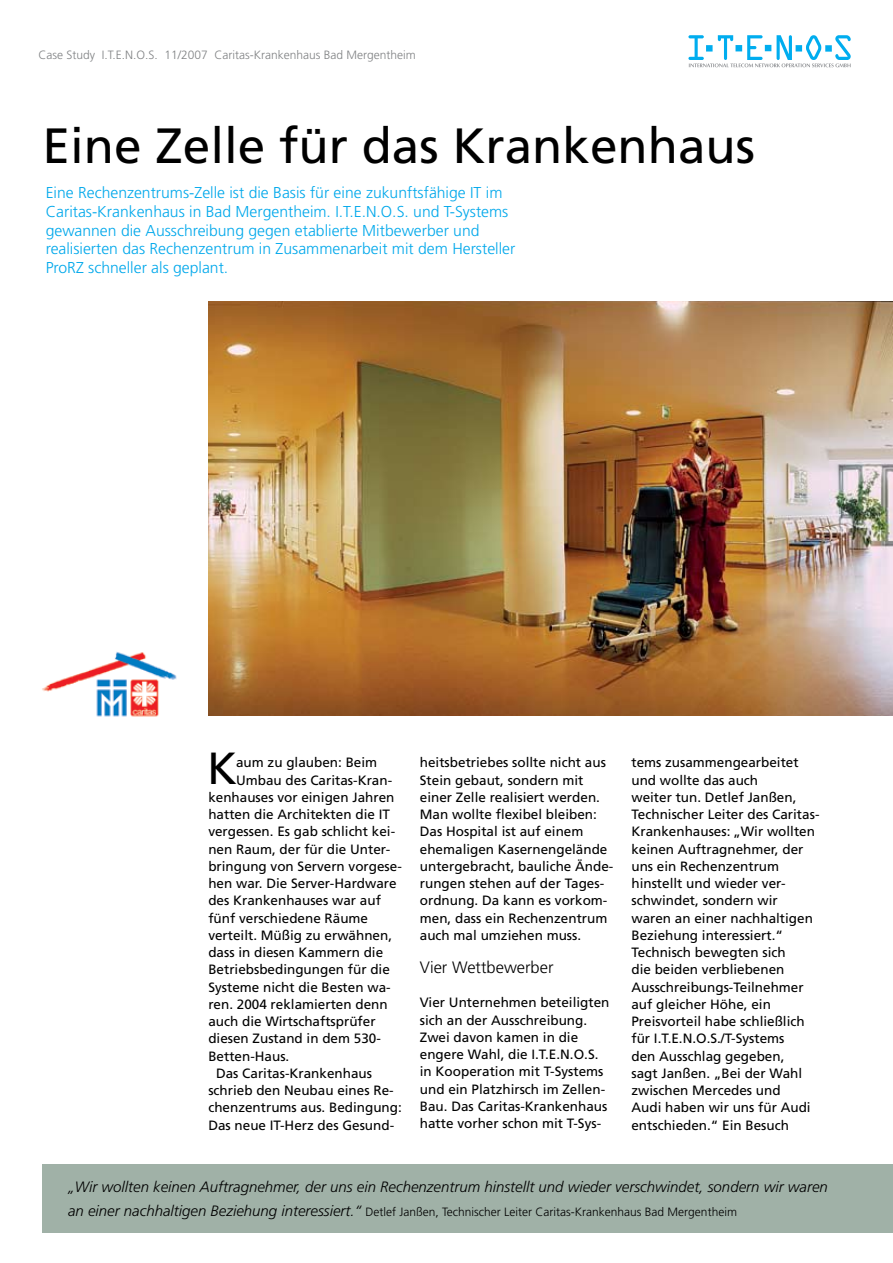
<style>
.page{position:relative;width:893px;height:1263px;background:#fff}
.page>*{position:absolute;margin:0;border:0;box-sizing:border-box;transform-origin:0 0}
.t1{font:49.5px "Frutiger";color:#000}
.t2{font:45px "Frutiger";color:#000}
.t3{font:300 16.5px "Frutiger";color:#000}
.t4{font:300 15.75px/18.8px "Frutiger";color:#00a8eb}
.t5{font:italic 300 15px "Frutiger";color:#000}
.t6{font:13.5px/17.2px "Frutiger";color:#000}
.t7{font:300 12px "Frutiger";color:#000}
.t8{font:300 12px "Frutiger";color:#808284}
.s1{font-style:italic;font-size:15px}
</style>
<div class="page">
<div style="left:43px;top:1164px;width:850px;height:68px;background:#a0b1a7"></div>
<img style="left:42px;top:652px;width:243px;height:65px">
<svg style="left:688px;top:35px;width:163px;height:32px"></svg>
<img style="left:208px;top:301px;width:685px;height:414px">
<p class="t8" style="left:38px;top:48px;width:379px">Case Study I.T.E.N.O.S. 11/2007 Caritas-Krankenhaus Bad Mergentheim</p>
<h1 class="t1" style="left:43px;top:116px;width:714px">Eine Zelle für das Krankenhaus</h1>
<p class="t4" style="left:46px;top:183px;width:471px">Eine Rechenzentrums-Zelle ist die Basis für eine zukunftsfähige IT im Caritas-Krankenhaus in Bad Mergentheim. I.T.E.N.O.S. und T-Systems gewannen die Ausschreibung gegen etablierte Mitbewerber und realisierten das Rechenzentrum in Zusammenarbeit mit dem Hersteller ProRZ schneller als geplant.</p>
<h2 class="t2" style="left:207px;top:742px;width:32px">K</h2>
<p class="t6" style="left:236px;top:754px;width:143px">aum zu glauben: Beim</p>
<p class="t6" style="left:236px;top:771px;width:158px">Umbau des Caritas-Kran-</p>
<p class="t6" style="left:208px;top:788px;width:188px">kenhauses vor einigen Jahren</p>
<p class="t6" style="left:208px;top:806px;width:183px">hatten die Architekten die IT</p>
<p class="t6" style="left:208px;top:823px;width:188px">vergessen. Es gab schlicht kei-</p>
<p class="t6" style="left:208px;top:840px;width:184px">nen Raum, der für die Unter-</p>
<p class="t6" style="left:208px;top:857px;width:195px">bringung von Servern vorgese-</p>
<p class="t6" style="left:208px;top:875px;width:190px">hen war. Die Server-Hardware</p>
<p class="t6" style="left:208px;top:892px;width:174px">des Krankenhauses war auf</p>
<p class="t6" style="left:208px;top:909px;width:161px">fünf verschiedene Räume</p>
<p class="t6" style="left:208px;top:926px;width:185px">verteilt. Müßig zu erwähnen,</p>
<p class="t6" style="left:208px;top:944px;width:176px">dass in diesen Kammern die</p>
<p class="t6" style="left:208px;top:961px;width:183px">Betriebsbedingungen für die</p>
<p class="t6" style="left:208px;top:978px;width:184px">Systeme nicht die Besten wa-</p>
<p class="t6" style="left:208px;top:995px;width:181px">ren. 2004 reklamierten denn</p>
<p class="t6" style="left:208px;top:1013px;width:169px">auch die Wirtschaftsprüfer</p>
<p class="t6" style="left:208px;top:1030px;width:174px">diesen Zustand in dem 530-</p>
<p class="t6" style="left:208px;top:1047px;width:83px">Betten-Haus.</p>
<p class="t6" style="left:216px;top:1064px;width:158px">Das Caritas-Krankenhaus</p>
<p class="t6" style="left:208px;top:1082px;width:187px">schrieb den Neubau eines Re-</p>
<p class="t6" style="left:208px;top:1099px;width:195px">chenzentrums aus. Bedingung:</p>
<p class="t6" style="left:208px;top:1116px;width:187px">Das neue IT-Herz des Gesund-</p>
<p class="t6" style="left:420px;top:754px;width:195px">heitsbetriebes sollte nicht aus<br>Stein gebaut, sondern mit einer Zelle realisiert werden.<br>Man wollte flexibel bleiben:<br>Das Hospital ist auf einem ehemaligen Kasernengelände untergebracht, bauliche Ände&shy;rungen stehen auf der Tages&shy;ordnung. Da kann es vorkom&shy;men, dass ein Rechenzentrum auch mal umziehen muss.</p>
<p class="t3" style="left:420px;top:958px;width:135px">Vier Wettbewerber</p>
<p class="t6" style="left:420px;top:994px;width:191px">Vier Unternehmen beteiligten sich an der Ausschreibung.<br>Zwei davon kamen in die engere Wahl, die I.T.E.N.O.S. in Kooperation mit T-Systems und ein Platzhirsch im Zellen-<br>Bau. Das Caritas-Krankenhaus hatte vorher schon mit T-Sys-</p>
<p class="t6" style="left:631px;top:754px;width:190px">tems zusammengearbeitet und wollte das auch<br>weiter tun. Detlef Janßen,<br>Technischer Leiter des Caritas-<br>Krankenhauses: „Wir wollten keinen Auftragnehmer, der uns ein Rechenzentrum hinstellt und wieder ver&shy;schwindet, sondern wir waren an einer nachhaltigen<br>Beziehung interessiert.“<br>Technisch bewegten sich<br>die beiden verbliebenen<br>Ausschreibungs-Teilnehmer auf gleicher Höhe, ein<br>Preisvorteil habe schließlich für I.T.E.N.O.S./T-Systems<br>den Ausschlag gegeben,<br>sagt Janßen. „Bei der Wahl zwischen Mercedes und<br>Audi haben wir uns für Audi entschieden.“ Ein Besuch</p>
<p class="t5" style="left:68px;top:1178px;width:761px">„Wir wollten keinen Auftragnehmer, der uns ein Rechenzentrum hinstellt und wieder verschwindet, sondern wir waren</p>
<p class="t7" style="left:68px;top:1205px;width:670px"><span class="s1">an einer nachhaltigen Beziehung interessiert.“</span> Detlef Janßen, Technischer Leiter Caritas-Krankenhaus Bad Mergentheim</p>
</div>
